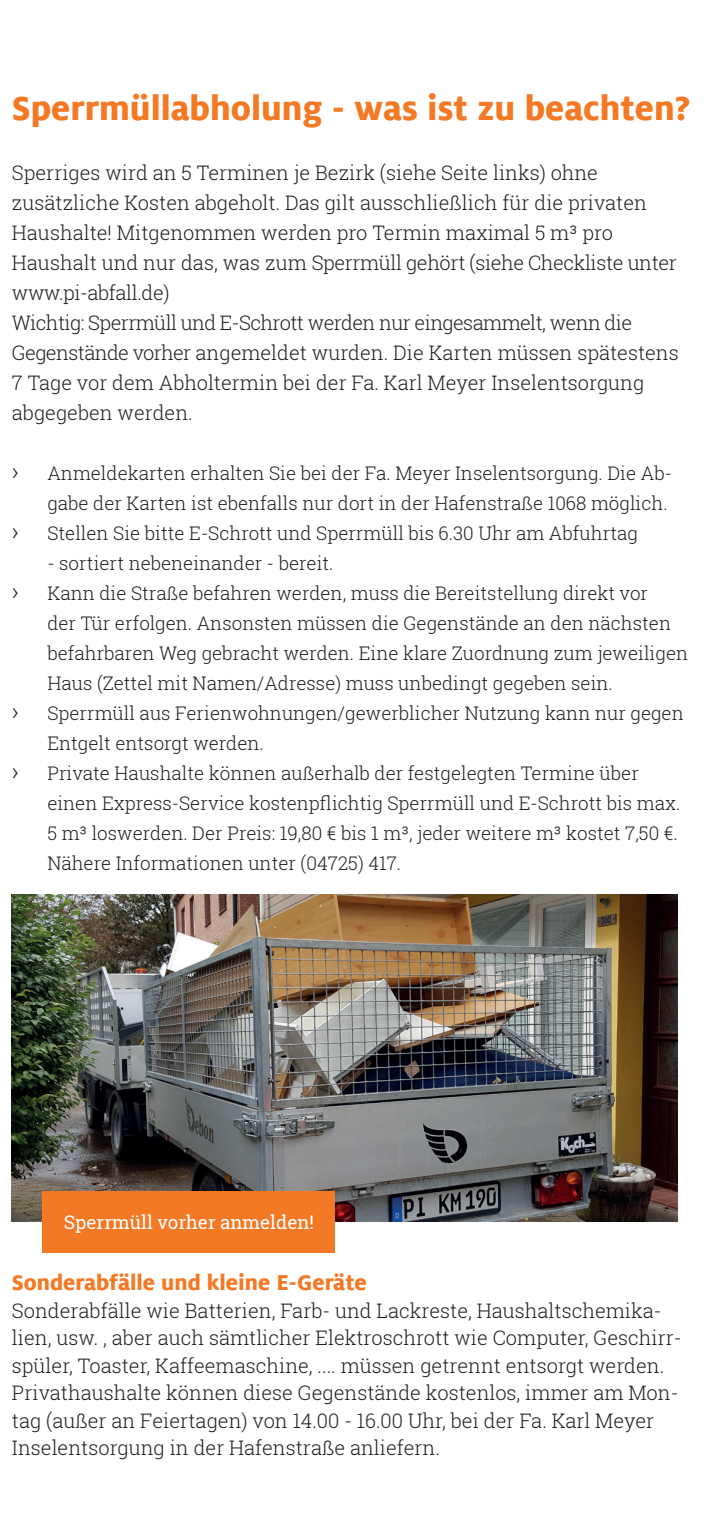
<style>
.page{position:relative;width:716px;height:1531px;background:#fff}
.page>*{position:absolute;margin:0;border:0;box-sizing:border-box;transform-origin:0 0}
.t1{font:800 37.5px "Milo Offc";color:#f47925}
.t2{font:800 23.75px "Milo Offc";color:#f47925}
.t3{font:300 20px/30px "Roboto Slab";color:#231f20}
.t4{font:300 18.75px "Roboto Slab";color:#231f20}
.t5{font:18.75px "Roboto Slab";color:#fff}
.s1{font-size:25px}
</style>
<div class="page">
<img style="left:12px;top:895px;width:665px;height:326px">
<div style="left:43px;top:1191px;width:292px;height:61px;background:#f47925"></div>
<h1 class="t1" style="left:12px;top:87px;width:680px">Sperrmüllabholung - was ist zu beachten?</h1>
<p class="t3" style="left:12px;top:157px;width:668px">Sperriges wird an 5 Terminen je Bezirk (siehe Seite links) ohne zusätzliche Kosten abgeholt. Das gilt ausschließlich für die privaten Haushalte! Mitgenommen werden pro Termin maximal 5 m³ pro Haushalt und nur das, was zum Sperrmüll gehört (siehe Checkliste unter www.pi-abfall.de)<br>Wichtig: Sperrmüll und E-Schrott werden nur eingesammelt, wenn die Gegenstände vorher angemeldet wurden. Die Karten müssen spätestens 7 Tage vor dem Abholtermin bei der Fa. Karl Meyer Inselentsorgung abgegeben werden.</p>
<p class="t4" style="left:12px;top:460px;width:661px"><span class="s1">›</span> Anmeldekarten erhalten Sie bei der Fa. Meyer Inselentsorgung. Die Ab-</p>
<p class="t4" style="left:47px;top:490px;width:622px">gabe der Karten ist ebenfalls nur dort in der Hafenstraße 1068 möglich.</p>
<p class="t4" style="left:12px;top:520px;width:627px"><span class="s1">›</span> Stellen Sie bitte E-Schrott und Sperrmüll bis 6.30 Uhr am Abfuhrtag</p>
<p class="t4" style="left:47px;top:550px;width:288px">- sortiert nebeneinander - bereit.</p>
<p class="t4" style="left:12px;top:580px;width:638px"><span class="s1">›</span> Kann die Straße befahren werden, muss die Bereitstellung direkt vor</p>
<p class="t4" style="left:47px;top:610px;width:625px">der Tür erfolgen. Ansonsten müssen die Gegenstände an den nächsten</p>
<p class="t4" style="left:47px;top:640px;width:642px">befahrbaren Weg gebracht werden. Eine klare Zuordnung zum jeweiligen</p>
<p class="t4" style="left:47px;top:670px;width:567px">Haus (Zettel mit Namen/Adresse) muss unbedingt gegeben sein.</p>
<p class="t4" style="left:12px;top:700px;width:673px"><span class="s1">›</span> Sperrmüll aus Ferienwohnungen/gewerblicher Nutzung kann nur gegen</p>
<p class="t4" style="left:47px;top:730px;width:218px">Entgelt entsorgt werden.</p>
<p class="t4" style="left:12px;top:760px;width:628px"><span class="s1">›</span> Private Haushalte können außerhalb der festgelegten Termine über</p>
<p class="t4" style="left:47px;top:790px;width:634px">einen Express-Service kostenpflichtig Sperrmüll und E-Schrott bis max.</p>
<p class="t4" style="left:47px;top:820px;width:632px">5 m³ loswerden. Der Preis: 19,80 € bis 1 m³, jeder weitere m³ kostet 7,50 €.</p>
<p class="t4" style="left:47px;top:850px;width:355px">Nähere Informationen unter (04725) 417.</p>
<p class="t5" style="left:64px;top:1209px;width:252px">Sperrmüll vorher anmelden!</p>
<p class="t2" style="left:12px;top:1269px;width:356px">Sonderabfälle und kleine E-Geräte</p>
<p class="t3" style="left:12px;top:1296px;width:671px;line-height:27.5px">Sonderabfälle wie Batterien, Farb- und Lackreste, Haushaltschemika&shy;lien, usw. , aber auch sämtlicher Elektroschrott wie Computer, Geschirr&shy;spüler, Toaster, Kaffeemaschine, .... müssen getrennt entsorgt werden.<br>Privathaushalte können diese Gegenstände kostenlos, immer am Mon&shy;tag (außer an Feiertagen) von 14.00 - 16.00 Uhr, bei der Fa. Karl Meyer Inselentsorgung in der Hafenstraße anliefern.</p>
</div>
